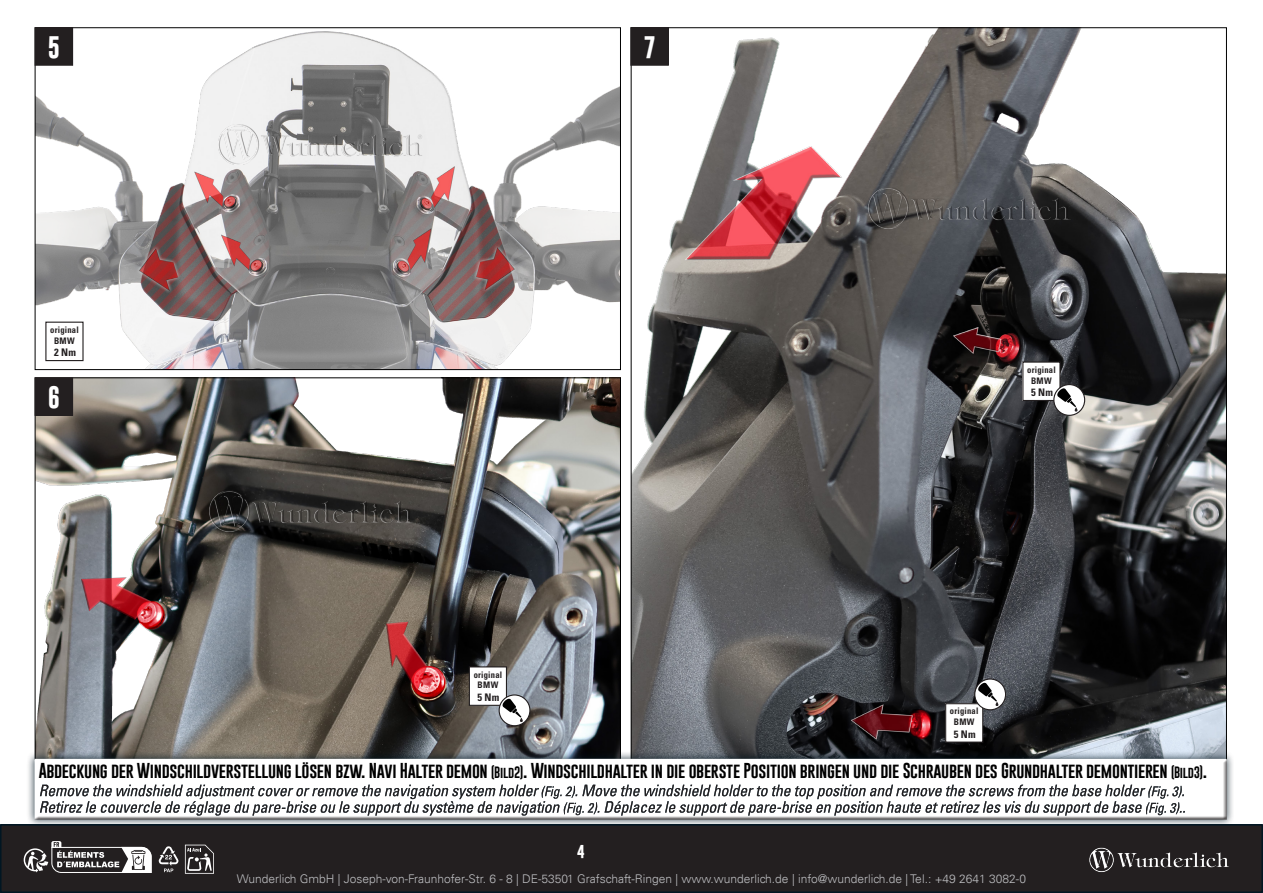
<style>
.page{position:relative;width:1263px;height:893px;background:#fff}
.page>*{position:absolute;margin:0;border:0;box-sizing:border-box;transform-origin:0 0}
.t1{font:700 22.5px "Gobold";color:#fff}
.t2{font:15.75px "Gobold";letter-spacing:-.02em;color:#000}
.t3{font:700 13.5px "Gobold";color:#fff}
.t4{font:300 12px "Univers LT";color:#bcbdc0}
.t5{font:700 condensed 10.5px "Univers LT Std";letter-spacing:.03em;color:#231f20}
.t6{font:700 condensed 9px/10.8px "Univers LT Std";letter-spacing:.025em;color:#231f20;text-align:center;scale:.95 1}
.s1{font-size:12px}
</style>
<div class="page">
<img style="left:37px;top:379px;width:582px;height:372px">
<img style="left:37px;top:29px;width:582px;height:339px">
<img style="left:633px;top:29px;width:592px;height:722px">
<img style="left:868px;top:188px;width:206px;height:41px">
<img style="left:219px;top:124px;width:206px;height:41px">
<img style="left:210px;top:491px;width:205px;height:40px">
<div style="left:469px;top:667px;width:37px;height:38px;background:#fff"></div>
<div style="left:469px;top:666px;width:38px;height:40px;border:1px solid #231f20"></div>
<div style="left:946px;top:704px;width:37px;height:38px;background:#fff"></div>
<div style="left:945px;top:703px;width:38px;height:40px;border:1px solid #231f20"></div>
<div style="left:35px;top:28px;width:38px;height:37px;background:#231f20"></div>
<div style="left:35px;top:27px;width:38px;height:39px;border:1px solid #231f20"></div>
<div style="left:631px;top:28px;width:37px;height:37px;background:#231f20"></div>
<div style="left:630px;top:27px;width:39px;height:39px;border:1px solid #231f20"></div>
<div style="left:35px;top:378px;width:38px;height:37px;background:#231f20"></div>
<div style="left:35px;top:377px;width:38px;height:39px;border:1px solid #231f20"></div>
<div style="left:27px;top:751px;width:1207px;height:76px;background:#011622;opacity:.75"></div>
<div style="left:33px;top:756px;width:1198px;height:64px;background:#231f20;opacity:.75"></div>
<div style="left:1023px;top:362px;width:37px;height:38px;background:#fff"></div>
<div style="left:46px;top:322px;width:37px;height:39px;background:#fff"></div>
<div style="left:45px;top:322px;width:39px;height:39px;border:1px solid #231f20"></div>
<svg style="left:499px;top:695px;width:31px;height:31px"></svg>
<div style="left:499px;top:694px;width:31px;height:32px;border:1px solid #231f20;border-radius:50%"></div>
<svg style="left:502px;top:698px;width:21px;height:24px"></svg>
<svg style="left:975px;top:679px;width:30px;height:31px"></svg>
<div style="left:974px;top:678px;width:32px;height:32px;border:1px solid #231f20;border-radius:50%"></div>
<svg style="left:977px;top:682px;width:21px;height:24px"></svg>
<svg style="left:1054px;top:385px;width:31px;height:30px"></svg>
<div style="left:1053px;top:384px;width:32px;height:32px;border:1px solid #231f20;border-radius:50%"></div>
<svg style="left:1056px;top:388px;width:22px;height:24px"></svg>
<div style="left:1px;top:825px;width:1261px;height:67px;background:#231f20"></div>
<div style="left:0;top:824px;width:1263px;height:69px;border:2px solid #011622"></div>
<img style="left:1086px;top:821px;width:177px;height:72px">
<svg style="left:0;top:825px;width:1263px;height:50px"></svg>
<h1 class="t1" style="left:48px;top:32px;width:14px">5</h1>
<h1 class="t1" style="left:643px;top:32px;width:14px">7</h1>
<p class="t6" style="left:50px;top:324px;width:32px">original<br>BMW</p>
<p class="t5" style="left:54px;top:346px;width:23px">2 Nm</p>
<h1 class="t1" style="left:48px;top:382px;width:14px">6</h1>
<p class="t6" style="left:474px;top:669px;width:32px">original<br>BMW</p>
<p class="t5" style="left:478px;top:691px;width:23px">5 Nm</p>
<p class="t6" style="left:1027px;top:364px;width:32px">original<br>BMW</p>
<p class="t5" style="left:1031px;top:386px;width:23px">5 Nm</p>
<p class="t6" style="left:950px;top:706px;width:32px">original<br>BMW</p>
<p class="t5" style="left:954px;top:728px;width:23px">5 Nm</p>
<p class="t2" style="left:39px;top:760px;width:1170px">Abdeckung der Windschildverstellung lösen bzw. Navi Halter demon <span class="s1">(Bild2)</span>. Windschildhalter in die oberste Position bringen und die Schrauben des Grundhalter demontieren <span class="s1">(Bild3)</span>.</p>
<p class="t3" style="left:577px;top:843px;width:9px">4</p>
<p class="t4" style="left:237px;top:871px;width:790px">Wunderlich GmbH | Joseph-von-Fraunhofer-Str. 6 - 8 | DE-53501 Grafschaft-Ringen | www.wunderlich.de | info@wunderlich.de | Tel.: +49 2641 3082-0</p>
<p class="t3" style="left:577px;top:849px;width:9px">4</p>
</div>
